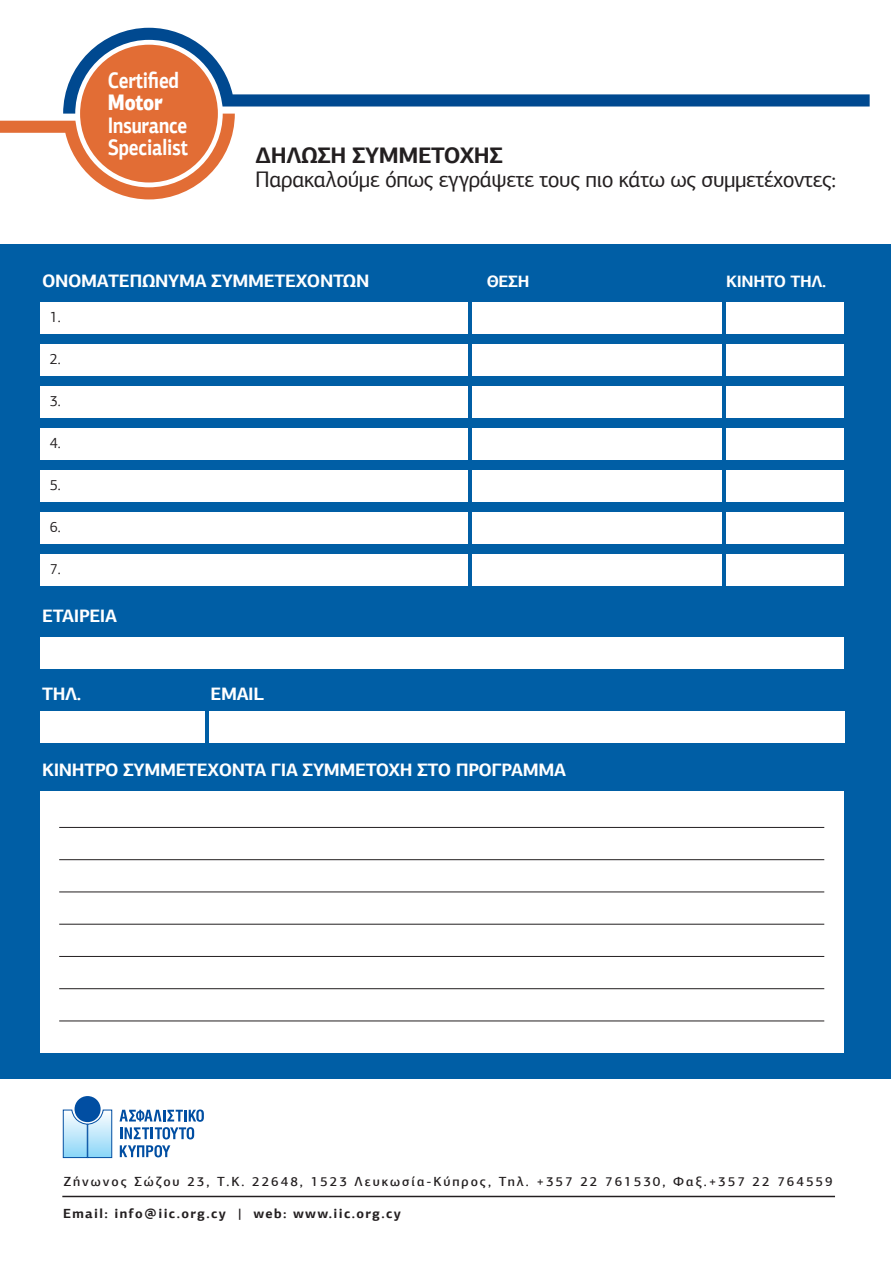
<style>
.page{position:relative;width:891px;height:1263px;background:#fff}
.page>*{position:absolute;margin:0;border:0;box-sizing:border-box;transform-origin:0 0}
.t1{font:22.5px "PF Agora Sans Pro";letter-spacing:-.02em;color:#231f20}
.t2{font:700 22.5px/22.5px "PF Agora Sans Pro";letter-spacing:-.015em;color:#fff;scale:.8 1}
.t3{font:700 22.5px "PF Agora Sans Pro";letter-spacing:-.02em;color:#231f20}
.t4{font:900 22.5px "PF Agora Sans Pro";letter-spacing:-.015em;color:#fff;scale:.8 1}
.t5{font:700 18px "PF Agora Sans Pro";letter-spacing:-.02em;color:#fff}
.t6{font:700 16.5px "PF Agora Sans Pro";letter-spacing:-.02em;color:#fff}
.t7{font:15px "PF Agora Sans Pro";color:#231f20}
.t8{font:500 13.2px "PF Agora Sans Pro";letter-spacing:.15em;color:#231f20}
.t9{font:700 13.2px "PF Agora Sans Pro";letter-spacing:.1em;color:#231f20}
</style>
<div class="page">
<svg style="left:0;top:114px;width:235px;height:85px"></svg>
<svg style="left:63px;top:28px;width:807px;height:86px"></svg>
<div style="left:80px;top:45px;width:138px;height:137px;background:#e26d35;border-radius:50%"></div>
<div style="left:75px;top:1096px;width:26px;height:26px;background:#014ea2;border-radius:50%"></div>
<svg style="left:62px;top:1109px;width:51px;height:49px;background:#99c8e8"></svg>
<svg style="left:120px;top:1109px;width:84px;height:30px"></svg>
<svg style="left:120px;top:1145px;width:50px;height:12px"></svg>
<hr style="left:62px;top:1196px;width:773px;height:1px;background:#231f20">
<div style="left:0;top:244px;width:891px;height:834px;background:#005ea5"></div>
<div style="left:40px;top:302px;width:428px;height:32px;background:#fff"></div>
<div style="left:727px;top:302px;width:117px;height:32px;background:#fff"></div>
<div style="left:473px;top:302px;width:249px;height:32px;background:#fff"></div>
<div style="left:40px;top:637px;width:804px;height:32px;background:#fff"></div>
<div style="left:40px;top:711px;width:165px;height:32px;background:#fff"></div>
<div style="left:209px;top:711px;width:636px;height:32px;background:#fff"></div>
<div style="left:40px;top:344px;width:428px;height:32px;background:#fff"></div>
<div style="left:727px;top:344px;width:117px;height:32px;background:#fff"></div>
<div style="left:473px;top:344px;width:249px;height:32px;background:#fff"></div>
<div style="left:40px;top:386px;width:428px;height:32px;background:#fff"></div>
<div style="left:727px;top:386px;width:117px;height:32px;background:#fff"></div>
<div style="left:473px;top:386px;width:249px;height:32px;background:#fff"></div>
<div style="left:40px;top:428px;width:428px;height:32px;background:#fff"></div>
<div style="left:727px;top:428px;width:117px;height:32px;background:#fff"></div>
<div style="left:473px;top:428px;width:249px;height:32px;background:#fff"></div>
<div style="left:40px;top:470px;width:428px;height:32px;background:#fff"></div>
<div style="left:727px;top:470px;width:117px;height:32px;background:#fff"></div>
<div style="left:473px;top:470px;width:249px;height:32px;background:#fff"></div>
<div style="left:40px;top:512px;width:428px;height:32px;background:#fff"></div>
<div style="left:727px;top:512px;width:117px;height:32px;background:#fff"></div>
<div style="left:473px;top:512px;width:249px;height:32px;background:#fff"></div>
<div style="left:40px;top:554px;width:428px;height:32px;background:#fff"></div>
<div style="left:727px;top:554px;width:117px;height:32px;background:#fff"></div>
<div style="left:473px;top:554px;width:249px;height:32px;background:#fff"></div>
<div style="left:40px;top:791px;width:804px;height:262px;background:#fff"></div>
<hr style="left:59px;top:827px;width:765px;height:1px;background:#231f20">
<hr style="left:59px;top:859px;width:765px;height:1px;background:#231f20">
<hr style="left:59px;top:892px;width:765px;height:1px;background:#231f20">
<hr style="left:59px;top:924px;width:765px;height:1px;background:#231f20">
<hr style="left:59px;top:956px;width:765px;height:1px;background:#231f20">
<hr style="left:59px;top:988px;width:765px;height:1px;background:#231f20">
<hr style="left:59px;top:1021px;width:765px;height:1px;background:#231f20">
<p class="t2" style="left:108px;top:68px;width:90px">Certified</p>
<p class="t4" style="left:108px;top:88px;width:70px">Motor</p>
<p class="t2" style="left:108px;top:113px;width:102px">Insurance<br>Specialist</p>
<p class="t3" style="left:255px;top:141px;width:249px">∆ΗΛΩΣΗ ΣΥΜΜΕΤΟΧΗΣ</p>
<p class="t1" style="left:255px;top:166px;width:582px">Παρακαλούµε όπως εγγράψετε τους πιο κάτω ως συµµετέχοντες:</p>
<p class="t5" style="left:42px;top:269px;width:329px">ΟΝΟΜΑΤΕΠΩΝΥΜΑ ΣΥΜΜΕΤΕΧΟΝΤΩΝ</p>
<p class="t6" style="left:487px;top:271px;width:44px">ΘΕΣΗ</p>
<p class="t6" style="left:726px;top:271px;width:102px">ΚΙΝΗΤΟ ΤΗΛ.</p>
<p class="t7" style="left:50px;top:307px;width:12px">1.</p>
<p class="t7" style="left:50px;top:349px;width:12px">2.</p>
<p class="t7" style="left:50px;top:391px;width:12px">3.</p>
<p class="t7" style="left:50px;top:433px;width:12px">4.</p>
<p class="t7" style="left:50px;top:475px;width:12px">5.</p>
<p class="t7" style="left:50px;top:517px;width:12px">6.</p>
<p class="t7" style="left:50px;top:559px;width:12px">7.</p>
<p class="t5" style="left:42px;top:604px;width:76px">ΕΤΑΙΡΕΙΑ</p>
<p class="t5" style="left:42px;top:682px;width:41px">ΤΗΛ.</p>
<p class="t5" style="left:210px;top:682px;width:55px">EMAIL</p>
<p class="t5" style="left:42px;top:758px;width:525px">ΚΙΝΗΤΡΟ ΣΥΜΜΕΤΕΧΟΝΤΑ ΓΙΑ ΣΥΜΜΕΤΟΧΗ ΣΤΟ ΠΡΟΓΡΑΜΜΑ</p>
<p class="t8" style="left:64px;top:1173px;width:770px">Ζήνωνος Σώζου 23, Τ.Κ. 22648, 1523 Λευκωσία-Κύπρος, Τηλ. +357 22 761530, Φαξ.+357 22 764559</p>
<p class="t9" style="left:63px;top:1205px;width:339px">Email: info@iic.org.cy | web: www.iic.org.cy</p>
</div>
